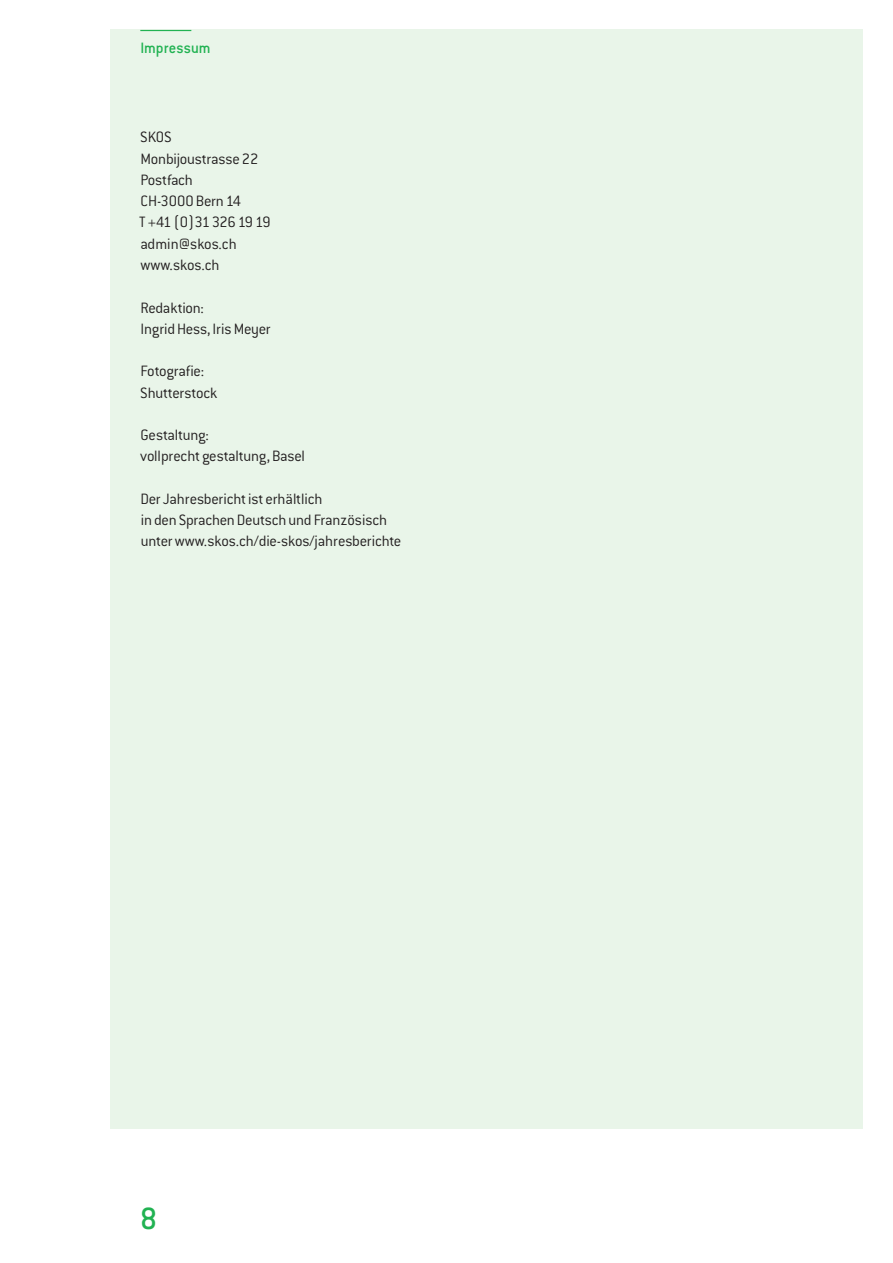
<style>
.page{position:relative;width:893px;height:1263px;background:#fff}
.page>*{position:absolute;margin:0;border:0;box-sizing:border-box;transform-origin:0 0}
.t1{font:500 33.75px "Conduit ITC Std";color:#21b252}
.t2{font:300 16.5px/21.3px "Conduit ITC Std";letter-spacing:-.015em;color:#231f20}
.t3{font:500 16.5px "Conduit ITC Std";letter-spacing:.005em;color:#21b252}
</style>
<div class="page">
<div style="left:111px;top:30px;width:752px;height:1099px;background:#e9f5e9"></div>
<hr style="left:140px;top:30px;width:51px;height:1px;background:#21b252">
<p class="t3" style="left:140px;top:38px;width:72px">Impressum</p>
<p class="t2" style="left:139px;top:126px;width:133px">SKOS<br>Monbijoustrasse 22<br>Postfach<br>CH-3000 Bern 14<br>T +41 (0)31 326 19 19 admin@skos.ch www.skos.ch</p>
<p class="t2" style="left:141px;top:296px;width:132px">Redaktion:<br>Ingrid Hess, Iris Meyer</p>
<p class="t2" style="left:140px;top:360px;width:79px">Fotografie:<br>Shutterstock</p>
<p class="t2" style="left:140px;top:424px;width:166px">Gestaltung:<br>vollprecht gestaltung, Basel</p>
<p class="t2" style="left:141px;top:488px;width:262px">Der Jahresbericht ist erhältlich<br>in den Sprachen Deutsch und Französisch unter www.skos.ch/die-skos/jahresberichte</p>
<h1 class="t1" style="left:140px;top:1198px;width:34px">825</h1>
</div>
